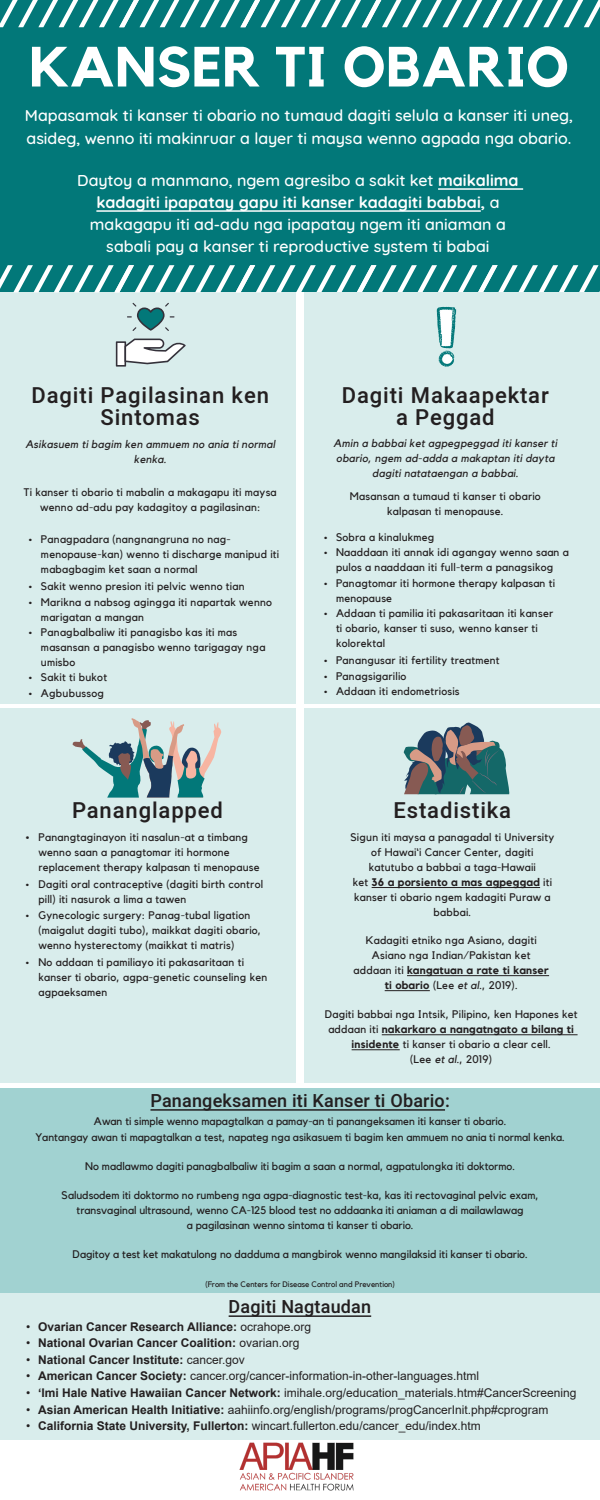
<style>
.page{position:relative;width:600px;height:1500px;background:#fff}
.page>*{position:absolute;margin:0;border:0;box-sizing:border-box;transform-origin:0 0}
.t1{font:700 56px "Kollektif";letter-spacing:.01em;color:#fff}
.t2{font:500 22px/22px "Heebo";letter-spacing:.04em;color:#231f20;text-align:center}
.t3{font:500 18px "Heebo";letter-spacing:.01em;color:#231f20}
.t4{font:500 16px/22px "Quicksand";color:#fff}
.t5{font:12px "Arial";color:#231f20}
.t6{font:700 12px "Arial";color:#231f20}
.t7{font:11px/15px "Kollektif";letter-spacing:.02em;color:#231f20}
.t8{font:11px/15px "Kollektif";color:#231f20;text-align:center}
.t9{font:italic 11px/15px "Kollektif";letter-spacing:.02em;color:#231f20;text-align:center}
.t10{font:8px "Kollektif";color:#231f20}
.s1{font-weight:700}
.s2{font-size:12px}
.s3{font-style:italic}
.s4{font-weight:400}
</style>
<div class="page">
<div style="left:0;top:292px;width:295px;height:411px;background:#d9edec"></div>
<div style="left:0;top:0;width:600px;height:292px;background:#027879"></div>
<svg style="left:116px;top:339px;width:70px;height:28px"></svg>
<svg style="left:127px;top:303px;width:47px;height:28px"></svg>
<svg style="left:0;top:265px;width:600px;height:27px"></svg>
<svg style="left:0;top:0;width:600px;height:27px"></svg>
<div style="left:304px;top:709px;width:296px;height:374px;background:#d9edec"></div>
<svg style="left:403px;top:722px;width:106px;height:72px"></svg>
<div style="left:0;top:709px;width:295px;height:374px;background:#d9edec"></div>
<svg style="left:72px;top:718px;width:149px;height:79px"></svg>
<div style="left:304px;top:292px;width:296px;height:411px;background:#d9edec"></div>
<svg style="left:437px;top:307px;width:19px;height:60px"></svg>
<img style="left:239px;top:1442px;width:115px;height:49px">
<div style="left:0;top:1088px;width:600px;height:204px;background:#a1d2d1"></div>
<div style="left:0;top:1292px;width:600px;height:148px;background:#d9edec"></div>
<hr style="left:438px;top:188px;width:85px;height:2px;background:#fff">
<hr style="left:96px;top:210px;width:385px;height:2px;background:#fff">
<hr style="left:371px;top:887px;width:169px;height:1px;background:#231f20">
<hr style="left:150px;top:1109px;width:295px;height:1px;background:#231f20">
<hr style="left:229px;top:1315px;width:142px;height:2px;background:#231f20">
<hr style="left:407px;top:975px;width:142px;height:1px;background:#231f20">
<hr style="left:385px;top:990px;width:45px;height:1px;background:#231f20">
<hr style="left:382px;top:1034px;width:195px;height:1px;background:#231f20">
<hr style="left:351px;top:1049px;width:49px;height:1px;background:#231f20">
<p class="t1" style="left:29px;top:34px;width:541px">KANSER TI OBARIO</p>
<p class="t4" style="left:25px;top:102px;width:549px;line-height:23.2px">Mapasamak ti kanser ti obario no tumaud dagiti selula a kanser iti uneg, asideg, wenno iti makinruar a layer ti maysa wenno agpada nga obario.</p>
<p class="t4" style="left:77px;top:168px;width:443px;text-align:center">Daytoy a manmano, ngem agresibo a sakit ket <span class="s1">maikalima kadagiti ipapatay gapu iti kanser kadagiti babbai,</span> a makagapu iti ad-adu nga ipapatay ngem iti aniaman a sabali pay a kanser ti reproductive system ti babai</p>
<p class="t2" style="left:32px;top:385px;width:239px">Dagiti Pagilasinan ken<br>Sintomas</p>
<p class="t9" style="left:25px;top:436px;width:251px">Asikasuem ti bagim ken ammuem no ania ti normal kenka.</p>
<p class="t7" style="left:24px;top:484px;width:254px;text-align:center">Ti kanser ti obario ti mabalin a makagapu iti maysa wenno ad-adu pay kadagitoy a pagilasinan:</p>
<p class="t7" style="left:41px;top:531px;width:240px;text-indent:-12px">• Panagpadara (nangnangruna no nag&shy;menopause-kan) wenno ti discharge manipud iti mabagbagim ket saan a normal</p>
<p class="t7" style="left:29px;top:578px;width:217px">• Sakit wenno presion iti pelvic wenno tian</p>
<p class="t7" style="left:41px;top:594px;width:232px;text-indent:-12px">• Marikna a nabsog agingga iti napartak wenno marigatan a mangan</p>
<p class="t7" style="left:41px;top:624px;width:226px;text-indent:-12px">• Panagbalbaliw iti panagisbo kas iti mas masansan a panagisbo wenno tarigagay nga umisbo</p>
<p class="t7" style="left:29px;top:669px;width:80px">• Sakit ti bukot</p>
<p class="t7" style="left:29px;top:685px;width:76px">• Agbubussog</p>
<p class="t2" style="left:72px;top:799px;width:152px">Pananglapped</p>
<p class="t7" style="left:38px;top:830px;width:223px;text-indent:-13px"><span class="s2">•</span> Panangtaginayon iti nasalun-at a timbang wenno saan a panagtomar iti hormone replacement therapy kalpasan ti menopause</p>
<p class="t7" style="left:38px;top:877px;width:226px;text-indent:-13px">• Dagiti oral contraceptive (dagiti birth control pill) iti nasurok a lima a tawen</p>
<p class="t7" style="left:38px;top:908px;width:224px;text-indent:-13px">• Gynecologic surgery: Panag-tubal ligation (maigalut dagiti tubo), maikkat dagiti obario, wenno hysterectomy (maikkat ti matris)</p>
<p class="t7" style="left:38px;top:955px;width:230px;text-indent:-13px">• No addaan ti pamiliayo iti pakasaritaan ti kanser ti obario, agpa-genetic counseling ken agpaeksamen</p>
<p class="t2" style="left:342px;top:385px;width:208px">Dagiti Makaapektar a Peggad</p>
<p class="t9" style="left:333px;top:436px;width:225px">Amin a babbai ket agpegpeggad iti kanser ti obario, ngem ad-adda a makaptan iti dayta dagiti natataengan a babbai.</p>
<p class="t7" style="left:350px;top:489px;width:192px;text-align:center">Masansan a tumaud ti kanser ti obario kalpasan ti menopause.</p>
<p class="t7" style="left:324px;top:529px;width:112px">• Sobra a kinalukmeg</p>
<p class="t7" style="left:324px;top:544px;width:246px;text-align:center">• Naaddaan iti annak idi agangay wenno saan a pulos a naaddaan iti full-term a panagsikog</p>
<p class="t7" style="left:336px;top:575px;width:221px;text-indent:-12px">• Panagtomar iti hormone therapy kalpasan ti menopause</p>
<p class="t7" style="left:336px;top:605px;width:219px;text-indent:-12px">• Addaan ti pamilia iti pakasaritaan iti kanser ti obario, kanser ti suso, wenno kanser ti kolorektal</p>
<p class="t7" style="left:324px;top:652px;width:177px">• Panangusar iti fertility treatment</p>
<p class="t7" style="left:324px;top:668px;width:84px">• Panagsigarilio</p>
<p class="t7" style="left:324px;top:683px;width:137px">• Addaan iti endometriosis</p>
<p class="t2" style="left:393px;top:799px;width:119px">Estadistika</p>
<p class="t7" style="left:350px;top:829px;width:205px;text-align:center">Sigun iti maysa a panagadal ti University of Hawai‘i Cancer Center, dagiti katutubo a babbai a taga-Hawaii<br>ket <span class="s1">36 a porsiento a mas agpeggad</span> iti kanser ti obario ngem kadagiti Puraw a babbai.</p>
<p class="t7" style="left:353px;top:932px;width:197px;text-align:center">Kadagiti etniko nga Asiano, dagiti Asiano nga Indian/Pakistan ket addaan iti <span class="s1">kangatuan a rate ti kanser ti obario</span> (Lee <span class="s3">et al</span>., 2019).</p>
<p class="t7" style="left:325px;top:1007px;width:254px;text-align:center">Dagiti babbai nga Intsik, Pilipino, ken Hapones ket addaan iti <span class="s1">nakarkaro a nangatngato a bilang ti insidente</span> ti kanser ti obario a clear cell.<br>(Lee <span class="s3">et al</span>., 2019)</p>
<p class="t3" style="left:150px;top:1088px;width:301px">Panangeksamen iti Kanser ti Obario:</p>
<p class="t8" style="left:94px;top:1113px;width:414px">Awan ti simple wenno mapagtalkan a pamay-an ti panangeksamen iti kanser ti obario.</p>
<p class="t8" style="left:35px;top:1129px;width:531px">Yantangay awan ti mapagtalkan a test, napateg nga asikasuem ti bagim ken ammuem no ania ti normal kenka.</p>
<p class="t8" style="left:85px;top:1158px;width:431px">No madlawmo dagiti panagbalbaliw iti bagim a saan a normal, agpatulongka iti doktormo.</p>
<p class="t8" style="left:62px;top:1187px;width:478px">Saludsodem iti doktormo no rumbeng nga agpa-diagnostic test-ka, kas iti rectovaginal pelvic exam, transvaginal ultrasound, wenno CA-125 blood test no addaanka iti aniaman a di mailawlawag<br>a pagilasinan wenno sintoma ti kanser ti obario.</p>
<p class="t8" style="left:73px;top:1246px;width:456px">Dagitoy a test ket makatulong no dadduma a mangbirok wenno mangilaksid iti kanser ti obario.</p>
<p class="t10" style="left:205px;top:1280px;width:191px">(From the Centers for Disease Control and Prevention)</p>
<p class="t3" style="left:229px;top:1294px;width:144px">Dagiti Nagtaudan</p>
<p class="t6" style="left:26px;top:1318px;width:287px"><span class="s4">•</span> Ovarian Cancer Research Alliance: <span class="s4">ocrahope.org</span></p>
<p class="t6" style="left:26px;top:1334px;width:275px"><span class="s4">•</span> National Ovarian Cancer Coalition: <span class="s4">ovarian.org</span></p>
<p class="t6" style="left:26px;top:1351px;width:220px"><span class="s4">•</span> National Cancer Institute: <span class="s4">cancer.gov</span></p>
<p class="t5" style="left:26px;top:1368px;width:454px">• <span class="s1">American Cancer Society:</span> cancer.org/cancer-information-in-other-languages.html</p>
<p class="t5" style="left:26px;top:1385px;width:552px">• <span class="s1">‘Imi Hale Native Hawaiian Cancer Network:</span> imihale.org/education_materials.htm#CancerScreening</p>
<p class="t5" style="left:26px;top:1402px;width:524px">• <span class="s1">Asian American Health Initiative:</span> aahiinfo.org/english/programs/progCancerInit.php#cprogram</p>
<p class="t5" style="left:26px;top:1418px;width:456px">• <span class="s1">California State University, Fullerton:</span> wincart.fullerton.edu/cancer_edu/index.htm</p>
</div>
